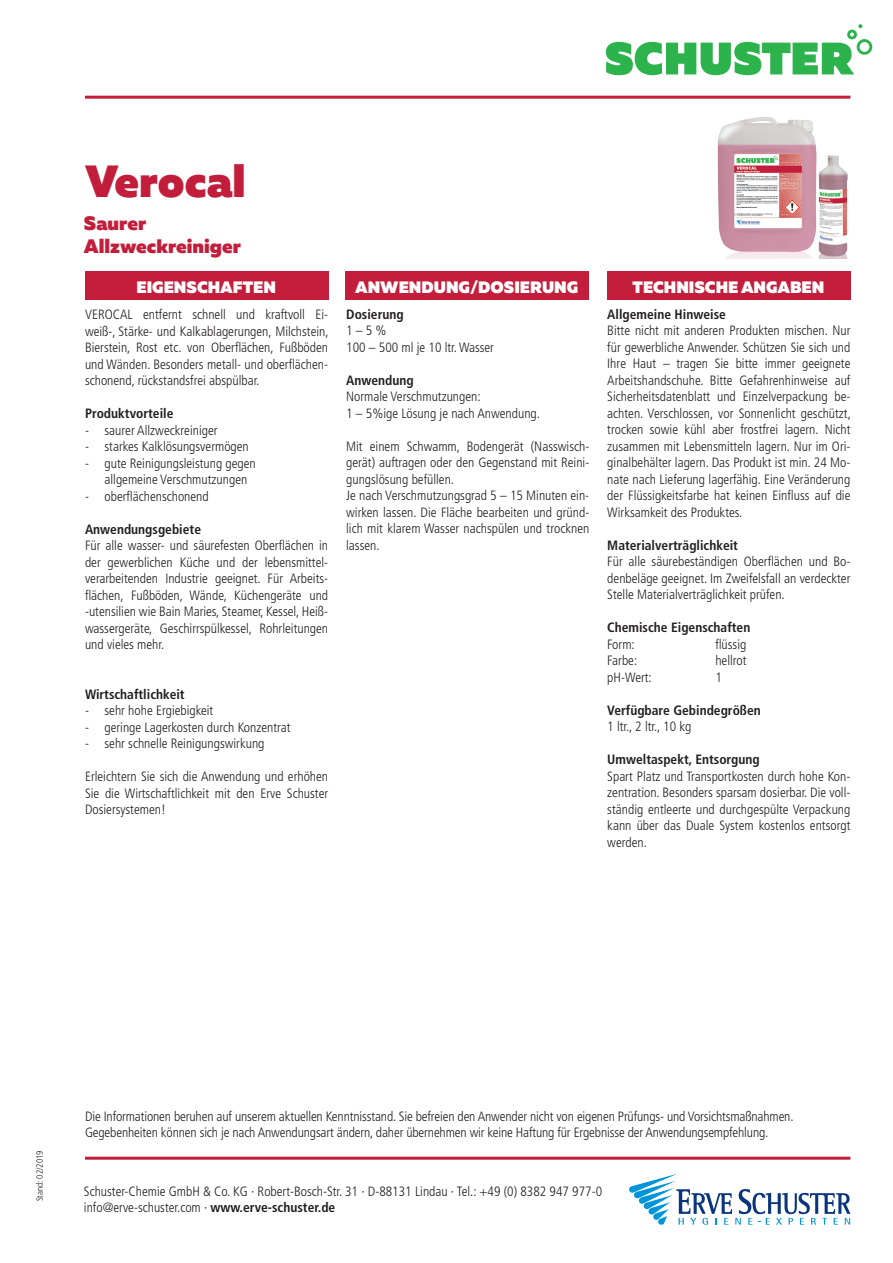
<style>
.page{position:relative;width:893px;height:1263px;background:#fff}
.page>*{position:absolute;margin:0;border:0;box-sizing:border-box;transform-origin:0 0}
.t1{font:900 45px "Muller";color:#c21e3c}
.t2{font:900 19.5px/23.4px "Muller";color:#c21e3c}
.t3{font:900 16.5px "Muller";color:#fff}
.t4{font:300 condensed 13.5px/16.5px "Frutiger";color:#231f20;text-align:justify}
.t5{font:700 condensed 13.5px "Frutiger";color:#231f20}
.t6{font:300 condensed 9px "Frutiger";color:#231f20}
.s1{font-weight:700}
</style>
<div class="page">
<hr style="left:85px;top:96px;width:765px;height:3px;background:#c21e3c">
<hr style="left:85px;top:1157px;width:765px;height:3px;background:#c21e3c">
<div style="left:85px;top:272px;width:243px;height:28px;background:#c21e3c"></div>
<div style="left:345px;top:272px;width:244px;height:28px;background:#c21e3c"></div>
<div style="left:607px;top:272px;width:243px;height:28px;background:#c21e3c"></div>
<svg style="left:606px;top:24px;width:266px;height:51px"></svg>
<svg style="left:629px;top:1174px;width:221px;height:51px"></svg>
<img style="left:717px;top:117px;width:131px;height:142px">
<h1 class="t1" style="left:85px;top:152px;width:162px">Verocal</h1>
<h2 class="t2" style="left:84px;top:211px;width:158px">Saurer<br>Allzweckreiniger</h2>
<p class="t3" style="left:136px;top:276px;width:141px">EIGENSCHAFTEN</p>
<p class="t3" style="left:355px;top:276px;width:225px">ANWENDUNG/DOSIERUNG</p>
<p class="t3" style="left:633px;top:276px;width:193px">TECHNISCHE ANGABEN</p>
<p class="t4" style="left:85px;top:306px;width:245px">VEROCAL entfernt schnell und kraftvoll Ei&shy;weiß-, Stärke- und Kalkablagerungen, Milchstein, Bierstein, Rost etc. von Oberflächen, Fußböden und Wänden. Besonders metall- und oberflächen&shy;schonend, rückstandsfrei abspülbar.</p>
<p class="t5" style="left:85px;top:405px;width:90px">Produktvorteile</p>
<p class="t4" style="left:85px;top:422px;width:134px">- saurer Allzweckreiniger</p>
<p class="t4" style="left:85px;top:438px;width:165px">- starkes Kalklösungsvermögen</p>
<p class="t4" style="left:105px;top:455px;width:153px;text-indent:-19px">- gute Reinigungsleistung gegen allgemeine Verschmutzungen</p>
<p class="t4" style="left:85px;top:488px;width:125px">- oberflächenschonend</p>
<p class="t5" style="left:85px;top:521px;width:118px">Anwendungsgebiete</p>
<p class="t4" style="left:85px;top:537px;width:245px">Für alle wasser- und säurefesten Oberflächen in der gewerblichen Küche und der lebensmittel&shy;verarbeitenden Industrie geeignet. Für Arbeits&shy;flächen, Fußböden, Wände, Küchengeräte und -utensilien wie Bain Maries, Steamer, Kessel, Heiß&shy;wassergeräte, Geschirrspülkessel, Rohrleitungen und vieles mehr.</p>
<p class="t5" style="left:85px;top:686px;width:101px">Wirtschaftlichkeit</p>
<p class="t4" style="left:85px;top:702px;width:130px">- sehr hohe Ergiebigkeit</p>
<p class="t4" style="left:85px;top:719px;width:207px">- geringe Lagerkosten durch Konzentrat</p>
<p class="t4" style="left:85px;top:735px;width:181px">- sehr schnelle Reinigungswirkung</p>
<p class="t4" style="left:85px;top:768px;width:245px">Erleichtern Sie sich die Anwendung und erhöhen Sie die Wirtschaftlichkeit mit den Erve Schuster Dosiersystemen!</p>
<p class="t5" style="left:346px;top:306px;width:59px">Dosierung</p>
<p class="t4" style="left:346px;top:323px;width:149px">1 – 5 %<br>100 – 500 ml je 10 ltr. Wasser</p>
<p class="t5" style="left:346px;top:372px;width:69px">Anwendung</p>
<p class="t4" style="left:346px;top:389px;width:195px">Normale Verschmutzungen:<br>1 – 5%ige Lösung je nach Anwendung.</p>
<p class="t4" style="left:346px;top:438px;width:245px;text-align:left">Mit einem Schwamm, Bodengerät (Nasswisch&shy;gerät) auftragen oder den Gegenstand mit Reini&shy;gungslösung befüllen.<br>Je nach Verschmutzungsgrad 5 – 15 Minuten ein&shy;wirken lassen. Die Fläche bearbeiten und gründ&shy;lich mit klarem Wasser nachspülen und trocknen lassen.</p>
<p class="t5" style="left:607px;top:306px;width:120px">Allgemeine Hinweise</p>
<p class="t4" style="left:607px;top:323px;width:245px">Bitte nicht mit anderen Produkten mischen. Nur für gewerbliche Anwender. Schützen Sie sich und Ihre Haut – tragen Sie bitte immer geeignete Arbeitshandschuhe. Bitte Gefahrenhinweise auf Sicherheitsdatenblatt und Einzelverpackung be&shy;achten. Verschlossen, vor Sonnenlicht geschützt, trocken sowie kühl aber frostfrei lagern. Nicht zusammen mit Lebensmitteln lagern. Nur im Ori&shy;ginalbehälter lagern. Das Produkt ist min. 24 Mo&shy;nate nach Lieferung lagerfähig. Eine Veränderung der Flüssigkeitsfarbe hat keinen Einfluss auf die Wirksamkeit des Produktes.</p>
<p class="t5" style="left:607px;top:537px;width:132px">Materialverträglichkeit</p>
<p class="t4" style="left:607px;top:554px;width:245px">Für alle säurebeständigen Oberflächen und Bo&shy;denbeläge geeignet. Im Zweifelsfall an verdeckter Stelle Materialverträglichkeit prüfen.</p>
<p class="t5" style="left:607px;top:620px;width:145px">Chemische Eigenschaften</p>
<p class="t4" style="left:607px;top:636px;width:29px">Form:</p>
<p class="t4" style="left:715px;top:636px;width:33px">flüssig</p>
<p class="t4" style="left:607px;top:653px;width:31px">Farbe:</p>
<p class="t4" style="left:715px;top:653px;width:33px">hellrot</p>
<p class="t4" style="left:607px;top:669px;width:46px">pH-Wert:</p>
<p class="t4" style="left:715px;top:669px;width:8px">1</p>
<p class="t5" style="left:607px;top:702px;width:155px">Verfügbare Gebindegrößen</p>
<p class="t4" style="left:607px;top:719px;width:86px">1 ltr., 2 ltr., 10 kg</p>
<p class="t5" style="left:607px;top:752px;width:154px">Umweltaspekt, Entsorgung</p>
<p class="t4" style="left:607px;top:768px;width:245px">Spart Platz und Transportkosten durch hohe Kon&shy;zentration. Besonders sparsam dosierbar. Die voll&shy;ständig entleerte und durchgespülte Verpackung kann über das Duale System kostenlos entsorgt werden.</p>
<p class="t6" style="left:35px;top:1201px;width:52px;rotate:-90deg">Stand: 02/2019</p>
<p class="t4" style="left:85px;top:1108px;width:710px">Die Informationen beruhen auf unserem aktuellen Kenntnisstand. Sie befreien den Anwender nicht von eigenen Prüfungs- und Vorsichtsmaßnahmen.<br>Gegebenheiten können sich je nach Anwendungsart ändern, daher übernehmen wir keine Haftung für Ergebnisse der Anwendungsempfehlung.</p>
<p class="t4" style="left:84px;top:1183px;width:520px">Schuster-Chemie GmbH &amp; Co. KG · Robert-Bosch-Str. 31 · D-88131 Lindau · Tel.: +49 (0) 8382 947 977-0 info@erve-schuster.com · <span class="s1">www.erve-schuster.de</span></p>
</div>
